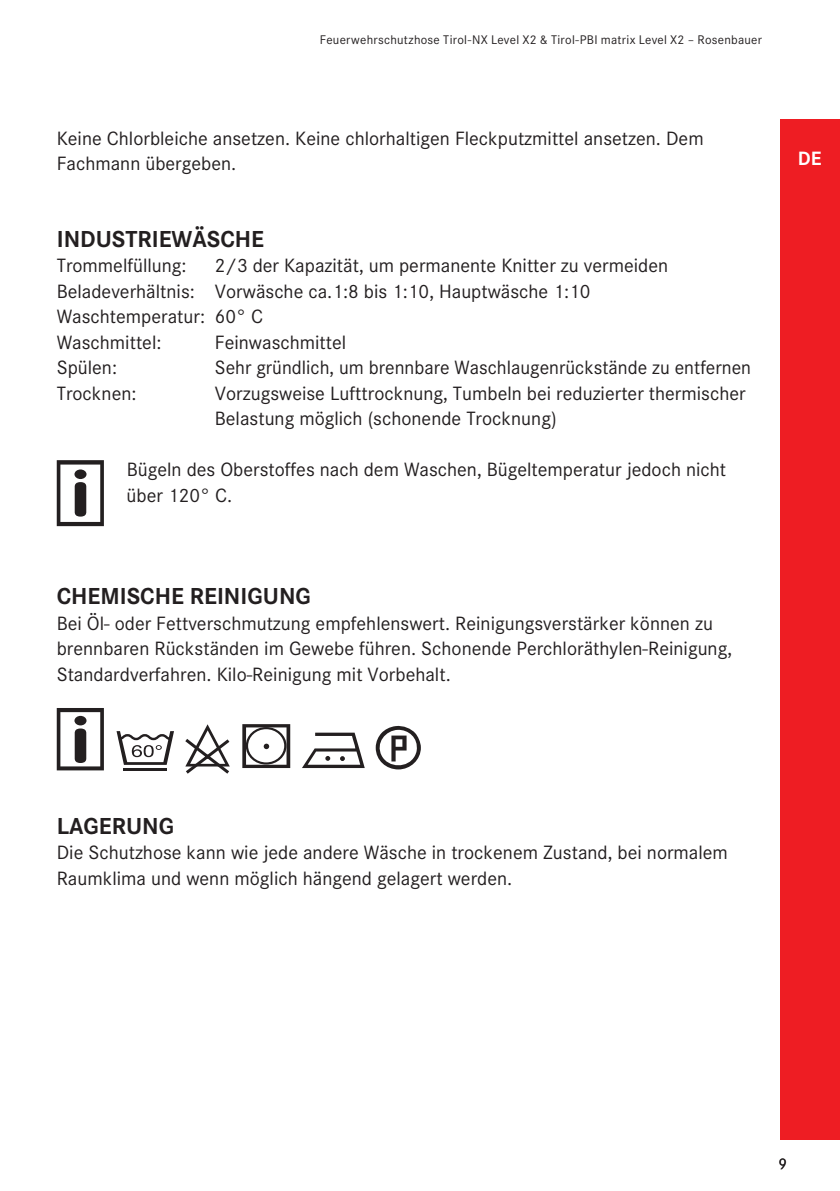
<style>
.page{position:relative;width:840px;height:1191px;background:#fff}
.page>*{position:absolute;margin:0;border:0;box-sizing:border-box;transform-origin:0 0}
.t1{font:700 24px "Corporate S";color:#231f20}
.t2{font:20px/25.6px "Corporate S";color:#231f20}
.t3{font:700 20px "Corporate S";color:#fff}
.t4{font:16px "Corporate S";color:#231f20}
.t5{font:13px "Corporate S";letter-spacing:.02em;color:#231f20}
</style>
<div class="page">
<div style="left:779px;top:119px;width:60px;height:1021px;background:#ee1d23"></div>
<svg style="left:57px;top:460px;width:47px;height:66px"></svg>
<svg style="left:242px;top:724px;width:48px;height:44px"></svg>
<svg style="left:375px;top:725px;width:45px;height:44px"></svg>
<svg style="left:185px;top:724px;width:45px;height:50px"></svg>
<svg style="left:116px;top:731px;width:58px;height:34px"></svg>
<hr style="left:123px;top:768px;width:43px;height:2px;background:#231f20">
<svg style="left:302px;top:732px;width:62px;height:36px"></svg>
<svg style="left:57px;top:708px;width:47px;height:62px"></svg>
<p class="t5" style="left:319px;top:32px;width:443px">Feuerwehrschutzhose Tirol-NX Level X2 &amp; Tirol-PBI matrix Level X2 – Rosenbauer</p>
<p class="t2" style="left:57px;top:125px;width:648px">Keine Chlorbleiche ansetzen. Keine chlorhaltigen Fleckputzmittel ansetzen. Dem<br>Fachmann übergeben.</p>
<p class="t1" style="left:57px;top:225px;width:209px">INDUSTRIEWÄSCHE</p>
<p class="t2" style="left:57px;top:253px;width:131px">Trommelfüllung:</p>
<p class="t2" style="left:57px;top:253px;width:612px;text-indent:158px">2/3 der Kapazität, um permanente Knitter zu vermeiden Beladeverhältnis: Vorwäsche ca.1:8 bis 1:10, Hauptwäsche 1:10<br>Waschtemperatur: 60° C<br>Waschmittel:</p>
<p class="t2" style="left:215px;top:329px;width:133px">Feinwaschmittel</p>
<p class="t2" style="left:57px;top:355px;width:62px">Spülen:</p>
<p class="t2" style="left:215px;top:355px;width:537px">Sehr gründlich, um brennbare Waschlaugenrückstände zu entfernen</p>
<p class="t2" style="left:57px;top:380px;width:81px">Trocknen:</p>
<p class="t2" style="left:215px;top:380px;width:532px">Vorzugsweise Lufttrocknung, Tumbeln bei reduzierter thermischer<br>Belastung möglich (schonende Trocknung)</p>
<p class="t2" style="left:126px;top:457px;width:600px">Bügeln des Oberstoffes nach dem Waschen, Bügeltemperatur jedoch nicht über 120° C.</p>
<p class="t1" style="left:57px;top:582px;width:255px">CHEMISCHE REINIGUNG</p>
<p class="t2" style="left:57px;top:610px;width:676px">Bei Öl- oder Fettverschmutzung empfehlenswert. Reinigungsverstärker können zu brennbaren Rückständen im Gewebe führen. Schonende Perchloräthylen-Reinigung,<br>Standardverfahren. Kilo-Reinigung mit Vorbehalt.</p>
<p class="t3" style="left:797px;top:147px;width:25px">DE</p>
<p class="t1" style="left:57px;top:812px;width:119px">LAGERUNG</p>
<p class="t2" style="left:57px;top:840px;width:672px">Die Schutzhose kann wie jede andere Wäsche in trockenem Zustand, bei normalem<br>Raumklima und wenn möglich hängend gelagert werden.</p>
<p class="t4" style="left:778px;top:1154px;width:10px">9</p>
</div>
